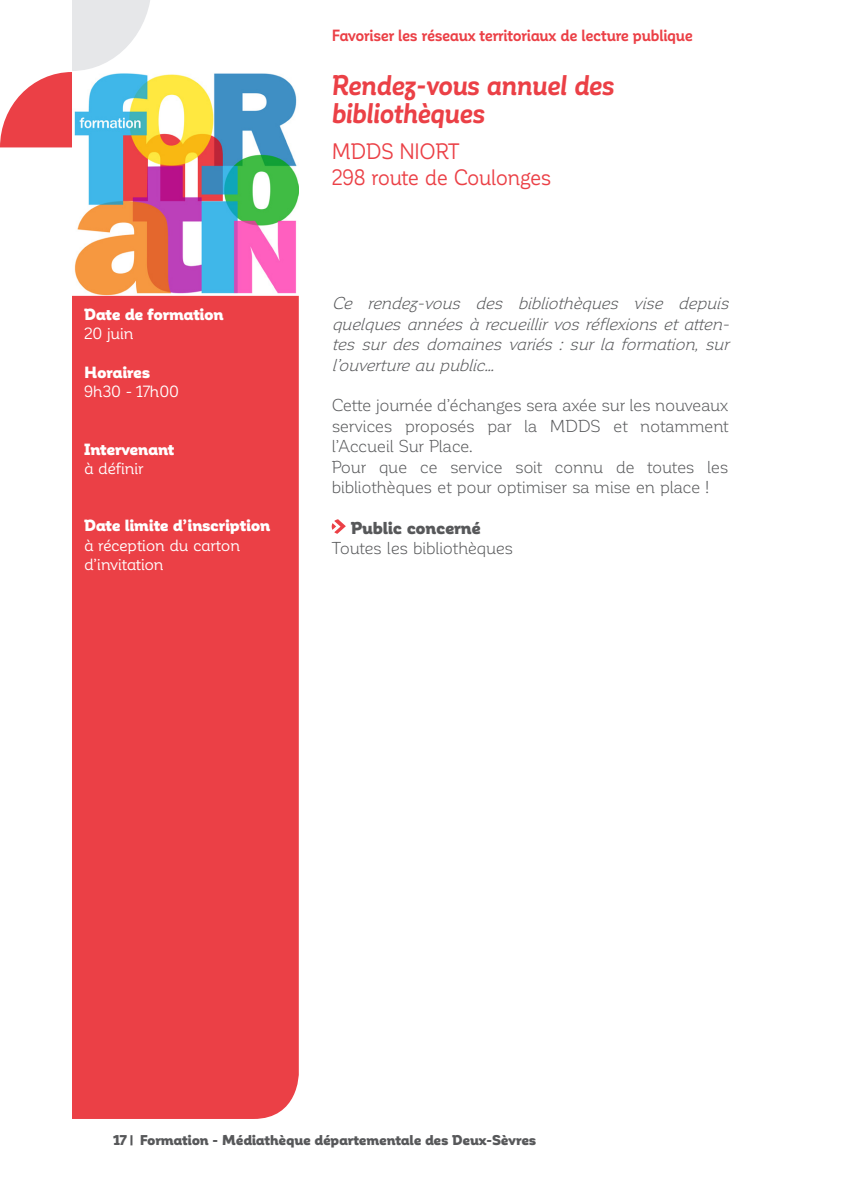
<style>
.page{position:relative;width:842px;height:1191px;background:#fff}
.page>*{position:absolute;margin:0;border:0;box-sizing:border-box;transform-origin:0 0}
.t1{font:italic 700 28px/28px "Corporative Alt";letter-spacing:-.025em;color:#eb4046;scale:.92 1}
.t2{font:22px "Corporative";letter-spacing:-.02em;color:#eb4046;scale:.93 1}
.t3{font:17px/20.4px "Corporative";letter-spacing:-.025em;color:#57585a;text-align:justify}
.t4{font:italic 17px/20.4px "Corporative Alt";color:#57585a;text-align:justify}
.t5{font:17px "Corporative Alt";letter-spacing:-.03em;color:#57585a}
.t6{font:900 17px "Corporative Alt";letter-spacing:-.015em;color:#57585a}
.t7{font:900 16px "Corporative Alt";letter-spacing:-.015em;color:#fff}
.t8{font:16px/19.2px "Corporative Alt";letter-spacing:-.01em;color:#fff}
.t9{font:700 16px "Corporative Alt";letter-spacing:-.02em;color:#eb4046;scale:.93 1}
.t10{font:900 14px "Corporative Alt";letter-spacing:-.015em;color:#57585a}
</style>
<div class="page">
<img style="left:73px;top:73px;width:226px;height:223px">
<div style="left:72px;top:296px;width:227px;height:823px;background:#eb4046"></div>
<svg style="left:0;top:0;width:152px;height:147px"></svg>
<svg style="left:332px;top:519px;width:14px;height:15px"></svg>
<svg style="left:130px;top:1135px;width:2px;height:10px"></svg>
<p class="t9" style="left:332px;top:27px;width:390px">Favoriser les réseaux territoriaux de lecture publique</p>
<p class="t7" style="left:84px;top:306px;width:141px">Date de formation</p>
<p class="t8" style="left:84px;top:324px;width:51px">20 juin</p>
<p class="t7" style="left:84px;top:363px;width:68px">Horaires</p>
<p class="t8" style="left:84px;top:382px;width:97px">9h30 - 17h00</p>
<p class="t7" style="left:84px;top:440px;width:92px">Intervenant</p>
<p class="t8" style="left:84px;top:459px;width:61px">à définir</p>
<p class="t7" style="left:84px;top:517px;width:188px">Date limite d’inscription</p>
<p class="t8" style="left:84px;top:535px;width:158px">à réception du carton d’invitation</p>
<p class="t1" style="left:332px;top:71px;width:309px">Rendez-vous annuel des bibliothèques</p>
<p class="t2" style="left:332px;top:139px;width:139px">MDDS NIORT</p>
<p class="t2" style="left:332px;top:166px;width:238px">298 route de Coulonges</p>
<p class="t4" style="left:332px;top:293px;width:403px">Ce rendez-vous des bibliothèques vise depuis quelquesannéesà recueillirvosréflexionsetatten&shy;tes sur des domaines variés : sur la formation, sur l’ouverture au public...</p>
<p class="t3" style="left:332px;top:395px;width:398px">Cette journée d’échanges sera axée sur les nouveaux services proposés par la MDDS et notamment l’Accueil Sur Place.</p>
<p class="t3" style="left:332px;top:456px;width:398px">Pour que ce service soit connu de toutes les bibliothèques et pour optimiser sa mise en place !</p>
<p class="t6" style="left:351px;top:518px;width:132px">Public concerné</p>
<p class="t5" style="left:332px;top:539px;width:183px">Toutes les bibliothèques</p>
<p class="t10" style="left:113px;top:1132px;width:424px">17 Formation - Médiathèque départementale des Deux-Sèvres</p>
</div>
